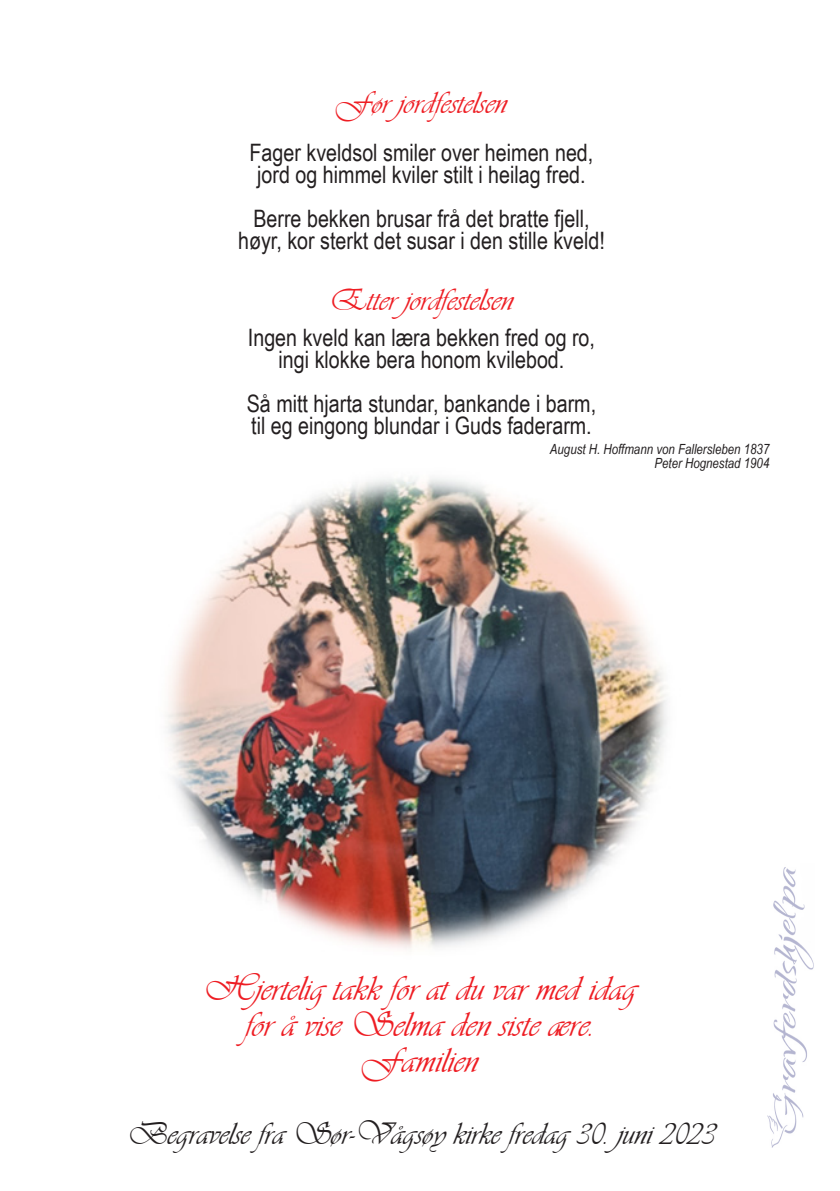
<style>
.page{position:relative;width:840px;height:1191px;background:#fff}
.page>*{position:absolute;margin:0;border:0;box-sizing:border-box;transform-origin:0 0}
.t1{font:36px "Vivaldii";color:#ee1d23}
.t2{font:32px "Vivaldii";color:#231f20}
.t3{font:32px "Vivaldii";color:#ee1d23}
.t4{font:24px "Arial Narrow";color:#231f20}
.t5{font:italic 14px "Arial Narrow";color:#231f20}
</style>
<div class="page">
<img style="left:166px;top:478px;width:501px;height:471px">
<img style="left:767px;top:867px;width:46px;height:280px">
<p class="t3" style="left:336px;top:84px;width:172px">Før jordfestelsen</p>
<p class="t4" style="left:249px;top:135px;width:345px">Fager kveldsol smiler over heimen ned,</p>
<p class="t4" style="left:257px;top:157px;width:330px">jord og himmel kviler stilt i heilag fred.</p>
<p class="t4" style="left:253px;top:201px;width:337px">Berre bekken brusar frå det bratte fjell,</p>
<p class="t4" style="left:238px;top:223px;width:368px">høyr, kor sterkt det susar i den stille kveld!</p>
<p class="t3" style="left:329px;top:281px;width:185px">Etter jordfestelsen</p>
<p class="t4" style="left:248px;top:319px;width:348px">Ingen kveld kan læra bekken fred og ro,</p>
<p class="t4" style="left:278px;top:341px;width:287px">ingi klokke bera honom kvilebod.</p>
<p class="t4" style="left:247px;top:385px;width:351px">Så mitt hjarta stundar, bankande i barm,</p>
<p class="t4" style="left:251px;top:407px;width:342px">til eg eingong blundar i Guds faderarm.</p>
<p class="t5" style="left:549px;top:439px;width:221px">August H. Hoffmann von Fallersleben 1837</p>
<p class="t5" style="left:654px;top:453px;width:116px">Peter Hognestad 1904</p>
<p class="t1" style="left:203px;top:967px;width:434px">Hjertelig takk for at du var med idag</p>
<p class="t1" style="left:245px;top:1003px;width:351px">for å vise Selma den siste ære.</p>
<p class="t1" style="left:361px;top:1039px;width:118px">Familien</p>
<p class="t2" style="left:128px;top:1115px;width:588px">Begravelse fra Sør-Vågsøy kirke fredag 30. juni 2023</p>
</div>
